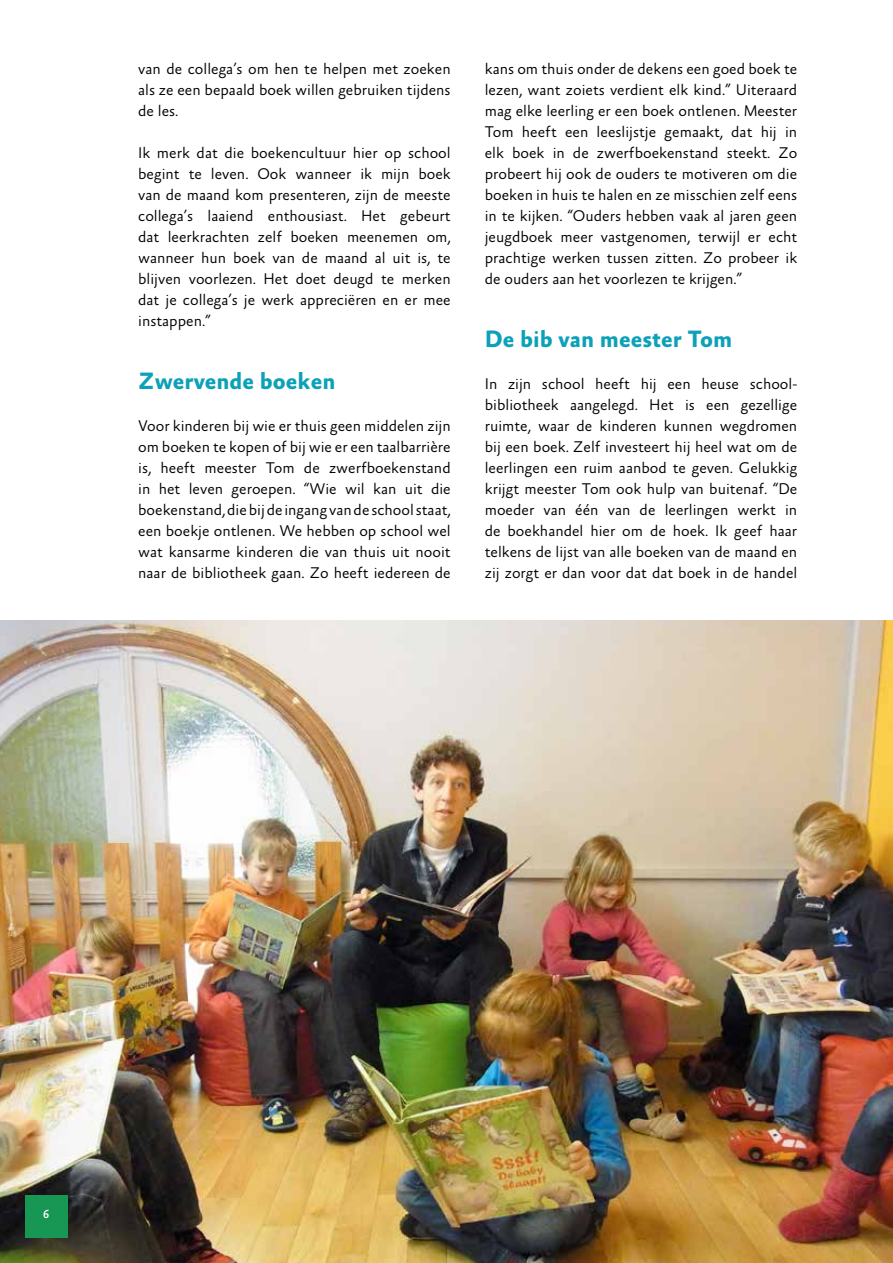
<style>
.page{position:relative;width:893px;height:1263px;background:#fff}
.page>*{position:absolute;margin:0;border:0;box-sizing:border-box;transform-origin:0 0}
.t1{font:700 24px "Absara Sans OT";color:#0ca1b8}
.t2{font:300 15.75px/21px "Absara Sans OT";color:#000;text-align:justify}
.t3{font:500 12px "Absara Sans OT";color:#fff}
</style>
<div class="page">
<img style="left:0;top:620px;width:893px;height:643px">
<div style="left:25px;top:1195px;width:43px;height:43px;background:#179753"></div>
<p class="t2" style="left:138px;top:59px;width:314px">van de collega’s om hen te helpen met zoeken als ze een bepaald boek willen gebruiken tijdens de les.</p>
<p class="t2" style="left:138px;top:143px;width:314px">Ik merk dat die boekencultuur hier op school begint te leven. Ook wanneer ik mijn boek van de maand kom presenteren, zijn de meeste collega’s laaiend enthousiast. Het gebeurt dat leerkrachten zelf boeken meenemen om, wanneer hun boek van de maand al uit is, te blijven voorlezen. Het doet deugd te merken dat je collega’s je werk appreciëren en er mee instappen.”</p>
<p class="t1" style="left:138px;top:369px;width:199px">Zwervende boeken</p>
<p class="t2" style="left:138px;top:416px;width:314px">Voor kinderen bij wie er thuis geen middelen zijn om boeken te kopen of bij wie er een taalbarrière is, heeft meester Tom de zwerfboekenstand in het leven geroepen. “Wie wil kan uit die boekenstand, die bij de ingang van de school staat, een boekje ontlenen. We hebben op school wel wat kansarme kinderen die van thuis uit nooit naar de bibliotheek gaan. Zo heeft iedereen de</p>
<p class="t2" style="left:485px;top:59px;width:314px">kans om thuis onder de dekens een goed boek te lezen, want zoiets verdient elk kind.” Uiteraard mag elke leerling er een boek ontlenen. Meester Tom heeft een leeslijstje gemaakt, dat hij in elk boek in de zwerfboekenstand steekt. Zo probeert hij ook de ouders te motiveren om die boeken in huis te halen en ze misschien zelf eens in te kijken. “Ouders hebben vaak al jaren geen jeugdboek meer vastgenomen, terwijl er echt prachtige werken tussen zitten. Zo probeer ik de ouders aan het voorlezen te krijgen.”</p>
<p class="t1" style="left:485px;top:327px;width:249px">De bib van meester Tom</p>
<p class="t2" style="left:485px;top:374px;width:314px">In zijn school heeft hij een heuse school&shy;bibliotheek aangelegd. Het is een gezellige ruimte, waar de kinderen kunnen wegdromen bij een boek. Zelf investeert hij heel wat om de leerlingen een ruim aanbod te geven. Gelukkig krijgt meester Tom ook hulp van buitenaf. “De moeder van één van de leerlingen werkt in de boekhandel hier om de hoek. Ik geef haar telkens de lijst van alle boeken van de maand en zij zorgt er dan voor dat dat boek in de handel</p>
<p class="t3" style="left:43px;top:1208px;width:8px">6</p>
</div>
